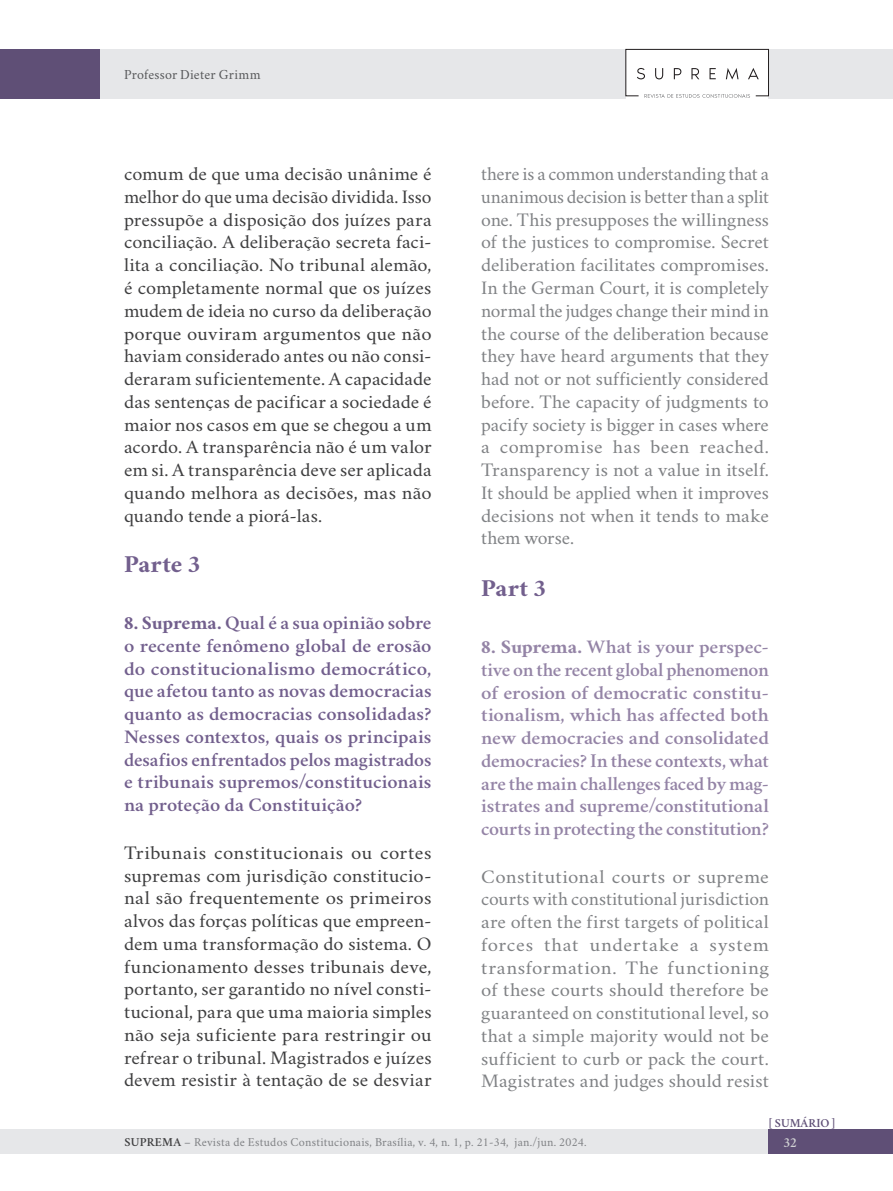
<style>
.page{position:relative;width:893px;height:1191px;background:#fff}
.page>*{position:absolute;margin:0;border:0;box-sizing:border-box;transform-origin:0 0}
.Tt_COM_espaco{font:700 24.5px "Crimson";letter-spacing:.01em;color:#725f8d;scale:1.05 1}
.entrevista_resposta_inglês{font:19.25px/22.8px "Crimson";letter-spacing:-.005em;color:#808285;text-align:justify}
.entrevista_resposta{font:19.25px/22.8px "Crimson";letter-spacing:.005em;color:#3e3e3f;text-align:justify;scale:1.05 1}
.entrevista_resposta-2{font:19.25px/22.8px "Crimson";letter-spacing:.005em;color:#3e3e3f;text-align:justify;scale:1.08 1}
.entrevista_resposta_inglês-2{font:19.25px/22.8px "Crimson";letter-spacing:-.005em;color:#808285;text-align:justify;scale:1.08 1}
.entrevista_pergunta{font:600 19.25px/22.8px "Crimson";color:#725f8d;text-align:justify}
.entrevista_pergunta_inglês{font:600 19.25px/22.8px "Crimson";letter-spacing:-.01em;color:#9484a6;text-align:justify;scale:1.06 1}
.t1{font:14px "Crimson";letter-spacing:.015em;color:#57585a}
.t2{font:600 14px "Crimson";color:#d1d2d4}
.t3{font:12.25px "Crimson";letter-spacing:.02em;color:#808285}
.t4{font:600 12.25px "Crimson";color:#5f4f76}
.s1{font-weight:700}
.s2{font-weight:600;color:#3e3e3f}
</style>
<div class="page">
<div style="left:0;top:1129px;width:790px;height:25px;background:#e6e7e9"></div>
<div style="left:0;top:49px;width:892px;height:50px;background:#e6e7e9"></div>
<div style="left:768px;top:1129px;width:124px;height:25px;background:#5f4f76"></div>
<div style="left:0;top:49px;width:99px;height:50px;background:#5f4f76"></div>
<div style="left:626px;top:50px;width:142px;height:49px;background:#fff"></div>
<svg style="left:625px;top:48px;width:144px;height:50px"></svg>
<p class="t1" style="left:124px;top:64px;width:138px">Professor Dieter Grimm</p>
<p class="entrevista_resposta" style="left:124px;top:160px;width:294px">comum de que uma decisão unânime é melhor do que uma decisão dividida. Isso pressupõe a disposição dos juízes para conciliação. A deliberação secreta faci&shy;lita a conciliação. No tribunal alemão, é completamente normal que os juízes mudem de ideia no curso da deliberação porque ouviram argumentos que não haviam considerado antes ou não consi&shy;deraram suficientemente. A capacidade das sentenças de pacificar a sociedade é maior nos casos em que se chegou a um acordo. A transparência não é um valor em si. A transparência deve ser aplicada quando melhora as decisões, mas não quando tende a piorá-las.</p>
<p class="Tt_COM_espaco" style="left:124px;top:545px;width:74px">Parte 3</p>
<p class="entrevista_pergunta" style="left:124px;top:610px;width:309px"><span class="s1">8. Suprema.</span> Qual é a sua opinião sobre o recente fenômeno global de erosão do constitucionalismo democrático, que afetou tanto as novas democracias quanto as democracias consolidadas?<br>Nesses contextos, quais os principais desafios enfrentados pelos magistrados e tribunais supremos/constitucionais na proteção da Constituição?</p>
<p class="entrevista_resposta-2" style="left:124px;top:838px;width:286px">Tribunais constitucionais ou cortes supremas com jurisdição constitucio&shy;nal são frequentemente os primeiros alvos das forças políticas que empreen&shy;dem uma transformação do sistema. O funcionamento desses tribunais deve, portanto, ser garantido no nível consti&shy;tucional, para que uma maioria simples não seja suficiente para restringir ou refrear o tribunal. Magistrados e juízes devem resistir à tentação de se desviar</p>
<p class="entrevista_resposta_inglês" style="left:481px;top:160px;width:289px">there is a common understanding that a unanimous decision is better than a split one. This presupposes the willingness of the justices to compromise. Secret deliberation facilitates compromises.<br>In the German Court, it is completely normal the judges change their mind in the course of the deliberation because they have heard arguments that they had not or not sufficiently considered before. The capacity of judgments to pacify society is bigger in cases where a compromise has been reached.<br>Transparency is not a value in itself.<br>It should be applied when it improves decisions not when it tends to make them worse.</p>
<p class="Tt_COM_espaco" style="left:481px;top:569px;width:63px">Part 3</p>
<p class="entrevista_pergunta_inglês" style="left:481px;top:634px;width:273px"><span class="s1">8. Suprema.</span> What is your perspec&shy;tive on the recent global phenomenon of erosion of democratic constitu&shy;tionalism, which has affected both new democracies and consolidated democracies? In these contexts, what are the main challenges faced by mag&shy;istrates and supreme/constitutional courts in protecting the constitution?</p>
<p class="entrevista_resposta_inglês-2" style="left:481px;top:862px;width:268px">Constitutional courts or supreme courts with constitutional jurisdiction are often the first targets of political forces that undertake a system transformation. The functioning of these courts should therefore be guaranteed on constitutional level, so that a simple majority would not be sufficient to curb or pack the court.<br>Magistrates and judges should resist</p>
<p class="t4" style="left:769px;top:1114px;width:68px">[ SUMÁRIO ]</p>
<p class="t3" style="left:125px;top:1132px;width:463px"><span class="s2">SUPREMA</span> – Revista de Estudos Constitucionais, Brasília, v. 4, n. 1, p. 21-34, jan./jun. 2024.</p>
<p class="t2" style="left:783px;top:1132px;width:15px">32</p>
</div>
